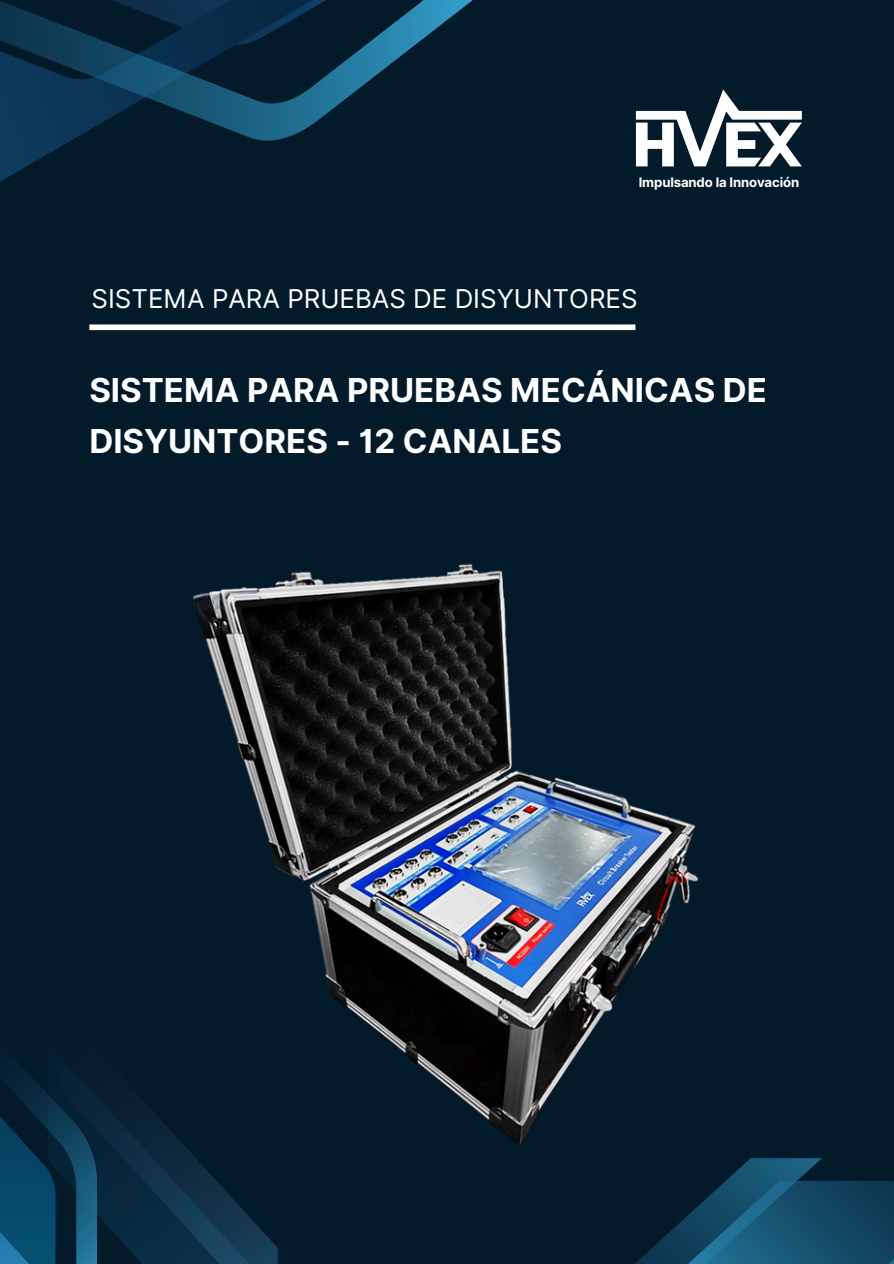
<style>
.page{position:relative;width:894px;height:1264px;background:#fff}
.page>*{position:absolute;margin:0;border:0;box-sizing:border-box;transform-origin:0 0}
.t1{font:700 33px/50.7px "Inter";color:#fff}
.t2{font:25.95px "Inter";color:#fff}
.t3{font:700 13.2px "Inter";letter-spacing:-.01em;color:#fff}
</style>
<div class="page">
<div style="left:0;top:0;width:893px;height:1263px;background:#031a2b"></div>
<div style="left:89px;top:324px;width:546px;height:6px;background:#fff"></div>
<svg style="left:0;top:0;width:492px;height:331px"></svg>
<svg style="left:97px;top:1097px;width:181px;height:166px"></svg>
<svg style="left:0;top:1066px;width:97px;height:197px"></svg>
<svg style="left:635px;top:89px;width:166px;height:77px"></svg>
<svg style="left:636px;top:1158px;width:257px;height:105px"></svg>
<img style="left:187px;top:564px;width:512px;height:582px">
<p class="t3" style="left:638px;top:174px;width:162px">Impulsando la Innovación</p>
<p class="t2" style="left:91px;top:283px;width:547px">SISTEMA PARA PRUEBAS DE DISYUNTORES</p>
<p class="t1" style="left:89px;top:365px;width:679px">SISTEMA PARA PRUEBAS MECÁNICAS DE<br>DISYUNTORES - 12 CANALES</p>
</div>
